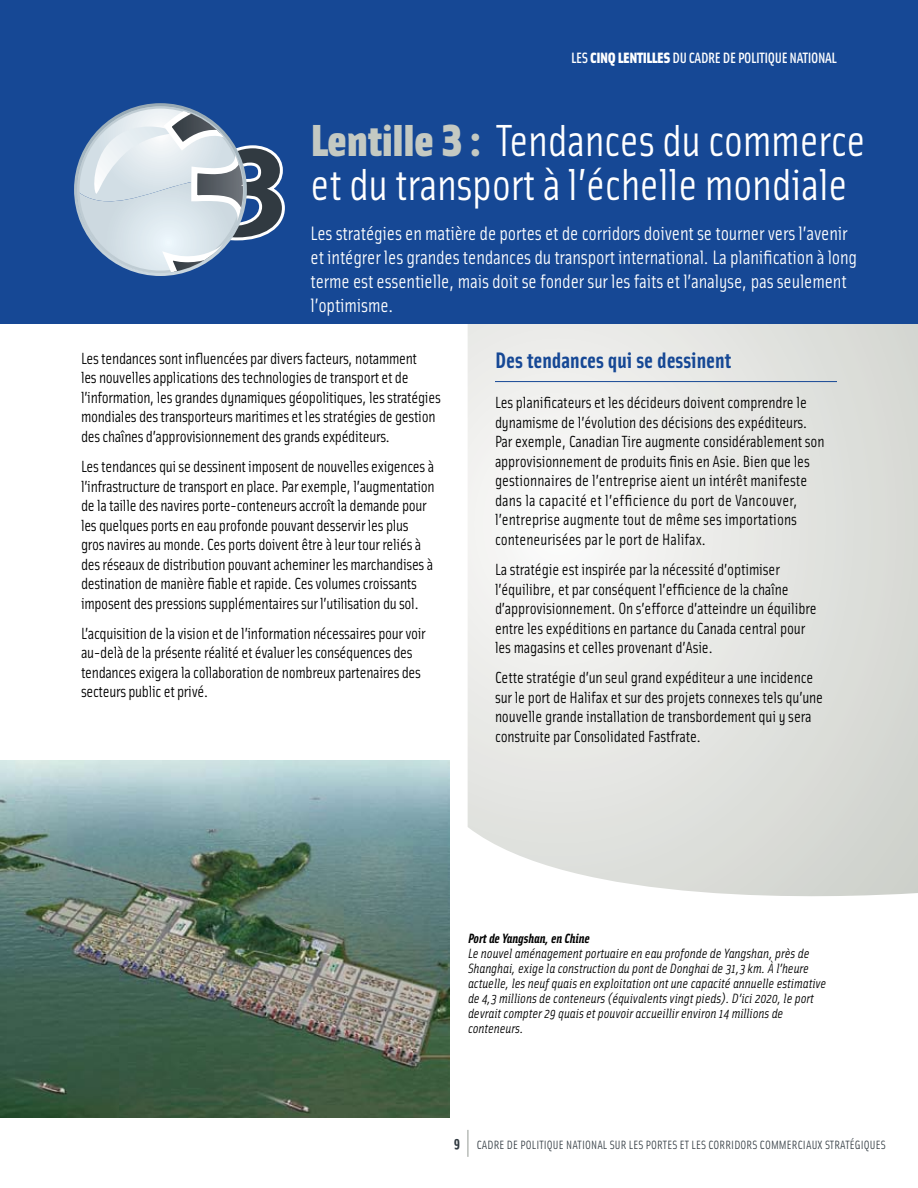
<style>
.page{position:relative;width:918px;height:1188px;background:#fff}
.page>*{position:absolute;margin:0;border:0;box-sizing:border-box;transform-origin:0 0}
.t1{font:45px/43.5px "Solex";letter-spacing:-.01em;color:#fff}
.t2{font:700 22.5px "Solex";color:#164895}
.t3{font:19.5px/24px "Solex";letter-spacing:-.01em;color:#fff}
.t4{font:16.2px/19.5px "Solex";letter-spacing:-.02em;color:#000}
.t5{font:500 15px "Solex";letter-spacing:-.025em;color:#fff}
.t6{font:900 15px "Solex";color:#fff}
.t7{font:italic 13.5px/15px "Solex";letter-spacing:-.005em;color:#000}
.t8{font:italic 700 13.5px "Solex";letter-spacing:-.005em;color:#000}
.t9{font:12px "Solex";letter-spacing:.01em;color:#313a41}
.s1{font-weight:500}
.s2{font-family:"Solex Black Lining";color:#c4c9c2}
.s3{font-weight:700;font-size:15px}
</style>
<div class="page">
<div style="left:0;top:0;width:918px;height:324px;background:#164895"></div>
<svg style="left:468px;top:1130px;width:1px;height:27px"></svg>
<svg style="left:468px;top:324px;width:450px;height:573px"></svg>
<hr style="left:495px;top:381px;width:342px;height:1px;background:#164895">
<svg style="left:74px;top:103px;width:211px;height:173px"></svg>
<img style="left:0;top:760px;width:450px;height:358px">
<p class="t6" style="left:571px;top:48px;width:27px"><span class="s1">LES</span> CINQ</p>
<p class="t6" style="left:618px;top:48px;width:7px">LENTILLES</p>
<p class="t5" style="left:673px;top:48px;width:165px">DU CADRE DE POLITIQUE NATIONAL</p>
<h1 class="t1" style="left:310px;top:117px;width:557px"><span class="s2">Lentille 3 :</span> Tendances du commerce et du transport à l’échelle mondiale</h1>
<p class="t3" style="left:310px;top:221px;width:548px">Les stratégies en matière de portes et de corridors doivent se tourner vers l’avenir et intégrer les grandes tendances du transport international. La planification à long terme est essentielle, mais doit se fonder sur les faits et l’analyse, pas seulement l’optimisme.</p>
<p class="t4" style="left:81px;top:348px;width:361px">Les tendances sont influencées par divers facteurs, notamment<br>les nouvelles applications des technologies de transport et de l’information, les grandes dynamiques géopolitiques, les stratégies mondiales des transporteurs maritimes et les stratégies de gestion des chaînes d’approvisionnement des grands expéditeurs.</p>
<p class="t4" style="left:81px;top:456px;width:355px">Les tendances qui se dessinent imposent de nouvelles exigences à l’infrastructure de transport en place. Par exemple, l’augmentation de la taille des navires porte-conteneurs accroît la demande pour les quelques ports en eau profonde pouvant desservir les plus gros navires au monde. Ces ports doivent être à leur tour reliés à des réseaux de distribution pouvant acheminer les marchandises à destination de manière fiable et rapide. Ces volumes croissants imposent des pressions supplémentaires sur l’utilisation du sol.</p>
<p class="t4" style="left:81px;top:623px;width:346px">L’acquisition de la vision et de l’information nécessaires pour voir au-delà de la présente réalité et évaluer les conséquences des tendances exigera la collaboration de nombreux partenaires des secteurs public et privé.</p>
<h2 class="t2" style="left:495px;top:345px;width:238px">Des tendances qui se dessinent</h2>
<p class="t4" style="left:495px;top:392px;width:331px">Les planificateurs et les décideurs doivent comprendre le dynamisme de l’évolution des décisions des expéditeurs.<br>Par exemple, Canadian Tire augmente considérablement son approvisionnement de produits finis en Asie. Bien que les gestionnaires de l’entreprise aient un intérêt manifeste dans la capacité et l’efficience du port de Vancouver, l’entreprise augmente tout de même ses importations conteneurisées par le port de Halifax.</p>
<p class="t4" style="left:495px;top:559px;width:323px">La stratégie est inspirée par la nécessité d’optimiser l’équilibre, et par conséquent l’efficience de la chaîne d’approvisionnement. On s’efforce d’atteindre un équilibre entre les expéditions en partance du Canada central pour les magasins et celles provenant d’Asie.</p>
<p class="t4" style="left:495px;top:667px;width:330px">Cette stratégie d’un seul grand expéditeur a une incidence sur le port de Halifax et sur des projets connexes tels qu’une nouvelle grande installation de transbordement qui y sera construite par Consolidated Fastfrate.</p>
<p class="t8" style="left:468px;top:929px;width:123px">Port de Yangshan, en Chine</p>
<p class="t7" style="left:468px;top:945px;width:360px">Le nouvel aménagement portuaire en eau profonde de Yangshan, près de Shanghai, exige la construction du pont de Donghai de 31,3 km. À l’heure actuelle, les neuf quais en exploitation ont une capacité annuelle estimative de 4,3 millions de conteneurs (équivalents vingt pieds). D’ici 2020, le port devrait compter 29 quais et pouvoir accueillir environ 14 millions de conteneurs.</p>
<p class="t9" style="left:454px;top:1137px;width:209px"><span class="s3">9</span> Cadre DE politique national sur les portes</p>
<p class="t9" style="left:680px;top:1137px;width:98px">et les corri dors commercia</p>
<p class="t9" style="left:812px;top:1137px;width:20px">ux strat</p>
<p class="t9" style="left:850px;top:1137px;width:32px">égiques</p>
</div>
